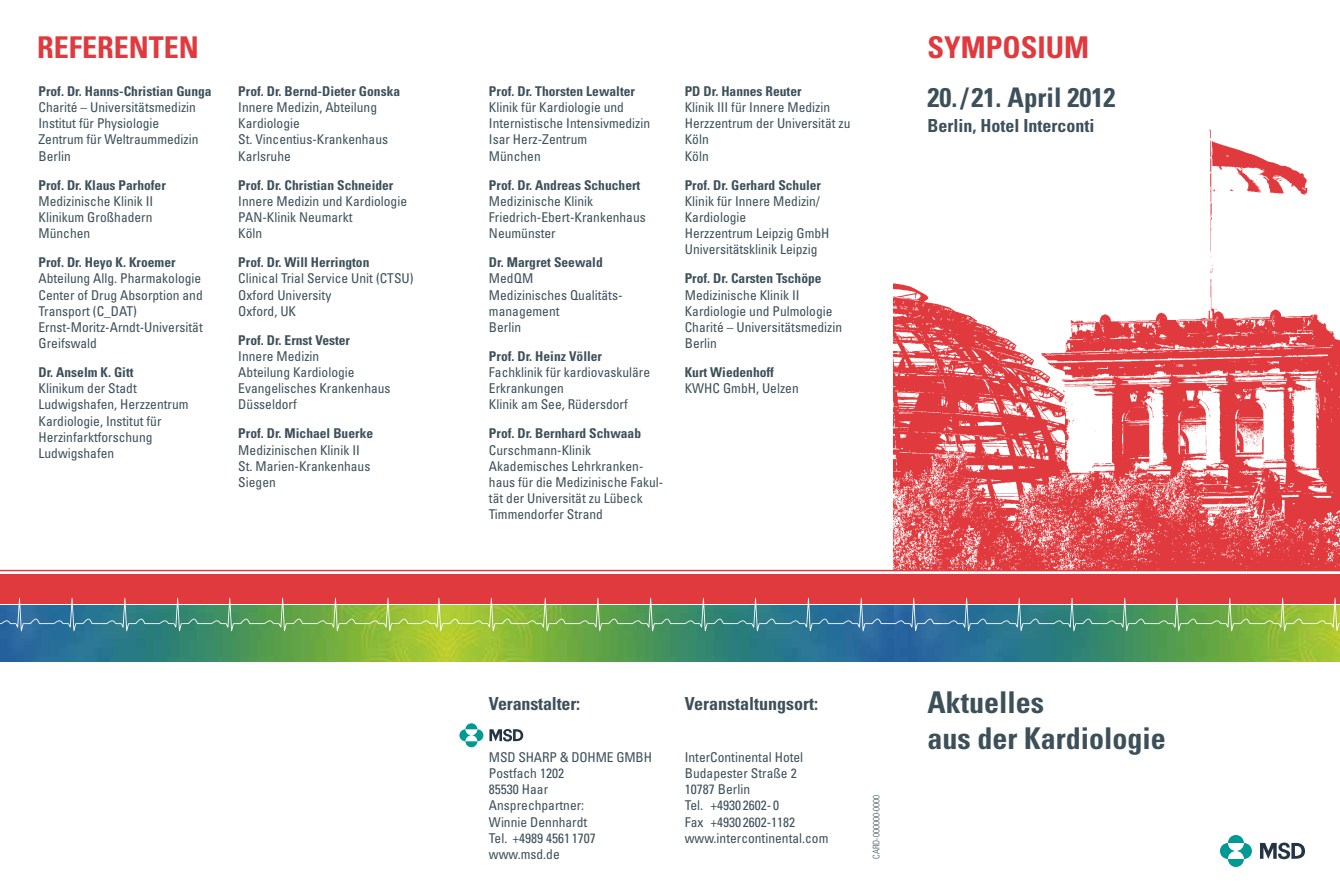
<style>
.page{position:relative;width:1340px;height:893px;background:#fff}
.page>*{position:absolute;margin:0;border:0;box-sizing:border-box;transform-origin:0 0}
.t1{font:700 condensed 30px/36px "Univers";color:#3d505a}
.t2{font:700 condensed 30px "Univers";color:#e03a3e}
.t3{font:700 condensed 27px "Univers";color:#3d505a}
.t4{font:700 condensed 18px "Univers";color:#3d505a}
.t5{font:condensed 13.5px/16.2px "Univers";color:#3d505a}
.t6{font:700 condensed 13.5px "Univers";color:#3d505a}
.t7{font:300 condensed 9px "Univers";color:#3d505a}
</style>
<div class="page">
<img style="left:893px;top:129px;width:446px;height:441px">
<img style="left:0;top:631px;width:1339px;height:30px">
<div style="left:0;top:574px;width:1339px;height:30px;background:#e03a3e"></div>
<hr style="left:0;top:570px;width:1339px;height:1px;background:#e03a3e">
<svg style="left:0;top:597px;width:1339px;height:34px"></svg>
<svg style="left:1220px;top:835px;width:85px;height:32px"></svg>
<svg style="left:459px;top:729px;width:12px;height:12px"></svg>
<svg style="left:471px;top:729px;width:12px;height:12px"></svg>
<svg style="left:465px;top:723px;width:12px;height:6px"></svg>
<svg style="left:465px;top:741px;width:12px;height:6px"></svg>
<svg style="left:489px;top:729px;width:34px;height:13px"></svg>
<h1 class="t2" style="left:37px;top:29px;width:163px">REFERENTEN</h1>
<h1 class="t2" style="left:927px;top:29px;width:160px">Symposi um</h1>
<p class="t6" style="left:38px;top:83px;width:175px">Prof. Dr. Hanns-Christian Gunga</p>
<p class="t5" style="left:38px;top:99px;width:162px">Charité – Universitätsmedizin<br>Institut für Physiologie<br>Zentrum für Weltraummedizin<br>Berlin</p>
<p class="t6" style="left:38px;top:176px;width:129px">Prof. Dr. Klaus Parhofer</p>
<p class="t5" style="left:38px;top:193px;width:116px;text-align:justify">Medizinische Klinik II Klinikum Großhadern München</p>
<p class="t6" style="left:38px;top:254px;width:139px">Prof. Dr. Heyo K. Kroemer</p>
<p class="t5" style="left:38px;top:270px;width:166px">Abteilung Allg. Pharmakologie<br>Center of Drug Absorption and<br>Transport (C_DAT)<br>Ernst-Moritz-Arndt-Universität<br>Greifswald</p>
<p class="t6" style="left:38px;top:364px;width:97px">Dr. Anselm K. Gitt</p>
<p class="t5" style="left:38px;top:380px;width:151px">Klinikum der Stadt<br>Ludwigshafen, Herzzentrum<br>Kardiologie, Institut für<br>Herzinfarktforschung<br>Ludwigshafen</p>
<p class="t6" style="left:238px;top:83px;width:163px">Prof. Dr. Bernd-Dieter Gonska</p>
<p class="t5" style="left:238px;top:99px;width:151px">Innere Medizin, Abteilung<br>Kardiologie<br>St. Vincentius-Krankenhaus<br>Karlsruhe</p>
<p class="t6" style="left:238px;top:176px;width:157px">Prof. Dr. Christian Schneider</p>
<p class="t5" style="left:238px;top:193px;width:170px">Innere Medizin und Kardiologie<br>PAN-Klinik Neumarkt<br>Köln</p>
<p class="t6" style="left:238px;top:254px;width:133px">Prof. Dr. Will Herrington</p>
<p class="t5" style="left:238px;top:270px;width:177px">Clinical Trial Service Unit (CTSU)<br>Oxford University<br>Oxford, UK</p>
<p class="t6" style="left:238px;top:332px;width:113px">Prof. Dr. Ernst Vester</p>
<p class="t5" style="left:238px;top:348px;width:154px">Innere Medizin<br>Abteilung Kardiologie<br>Evangelisches Krankenhaus<br>Düsseldorf</p>
<p class="t6" style="left:238px;top:425px;width:136px">Prof. Dr. Michael Buerke</p>
<p class="t5" style="left:238px;top:442px;width:133px">Medizinischen Klinik II<br>St. Marien-Krankenhaus<br>Siegen</p>
<p class="t6" style="left:489px;top:83px;width:148px">Prof. Dr. Thorsten Lewalter</p>
<p class="t5" style="left:489px;top:99px;width:163px">Klinik für Kardiologie und<br>Internistische Intensivmedizin<br>Isar Herz-Zentrum<br>München</p>
<p class="t6" style="left:489px;top:176px;width:153px">Prof. Dr. Andreas Schuchert</p>
<p class="t5" style="left:489px;top:193px;width:158px">Medizinische Klinik<br>Friedrich-Ebert-Krankenhaus<br>Neumünster</p>
<p class="t6" style="left:489px;top:254px;width:115px">Dr. Margret Seewald</p>
<p class="t5" style="left:489px;top:270px;width:133px">MedQM<br>Medizinisches Qualitäts&shy;management<br>Berlin</p>
<p class="t6" style="left:489px;top:348px;width:115px">Prof. Dr. Heinz Völler</p>
<p class="t5" style="left:489px;top:364px;width:163px">Fachklinik für kardiovaskuläre<br>Erkrankungen<br>Klinik am See, Rüdersdorf</p>
<p class="t6" style="left:489px;top:425px;width:154px">Prof. Dr. Bernhard Schwaab</p>
<p class="t5" style="left:489px;top:442px;width:176px">Curschmann-Klinik<br>Akademisches Lehrkranken&shy;haus für die Medizinische Fakul&shy;tät der Universität zu Lübeck<br>Timmendorfer Strand</p>
<p class="t6" style="left:684px;top:83px;width:118px">PD Dr. Hannes Reuter</p>
<p class="t5" style="left:684px;top:99px;width:167px">Klinik III für Innere Medizin<br>Herzzentrum der Universität zu<br>Köln<br>Köln</p>
<p class="t6" style="left:684px;top:176px;width:138px">Prof. Dr. Gerhard Schuler</p>
<p class="t5" style="left:684px;top:193px;width:146px">Klinik für Innere Medizin/<br>Kardiologie<br>Herzzentrum Leipzig GmbH<br>Universitätsklinik Leipzig</p>
<p class="t6" style="left:684px;top:270px;width:138px">Prof. Dr. Carsten Tschöpe</p>
<p class="t5" style="left:684px;top:286px;width:159px">Medizinische Klinik II<br>Kardiologie und Pulmologie<br>Charité – Universitätsmedizin<br>Berlin</p>
<p class="t6" style="left:684px;top:364px;width:91px">Kurt Wiedenhoff</p>
<p class="t5" style="left:684px;top:380px;width:115px">KWHC GmbH, Uelzen</p>
<h2 class="t3" style="left:927px;top:80px;width:190px">20./ 21. April 2012</h2>
<h3 class="t4" style="left:927px;top:115px;width:169px">Berlin, Hotel Interconti</h3>
<h3 class="t4" style="left:489px;top:693px;width:93px">Veranstalter:</h3>
<p class="t5" style="left:489px;top:749px;width:164px">MSD SHARP &amp; DOHME GMBH<br>Postfach 1202<br>85530 Haar<br>Ansprechpartner:<br>Winnie Dennhardt<br>Tel. +4989 4561 1707 www.msd.de</p>
<h3 class="t4" style="left:685px;top:693px;width:135px">Veranstaltungsort:</h3>
<p class="t5" style="left:685px;top:749px;width:145px">InterContinental Hotel<br>Budapester Straße 2<br>10787 Berlin<br>Tel. +4930 2602- 0<br>Fax +4930 2602-1182 www.intercontinental.com</p>
<p class="t7" style="left:871px;top:859px;width:65px;rotate:-90deg">CARD-000000-0000</p>
<h1 class="t1" style="left:927px;top:684px;width:240px">Aktuelles<br>aus der Kardiologie</h1>
</div>
